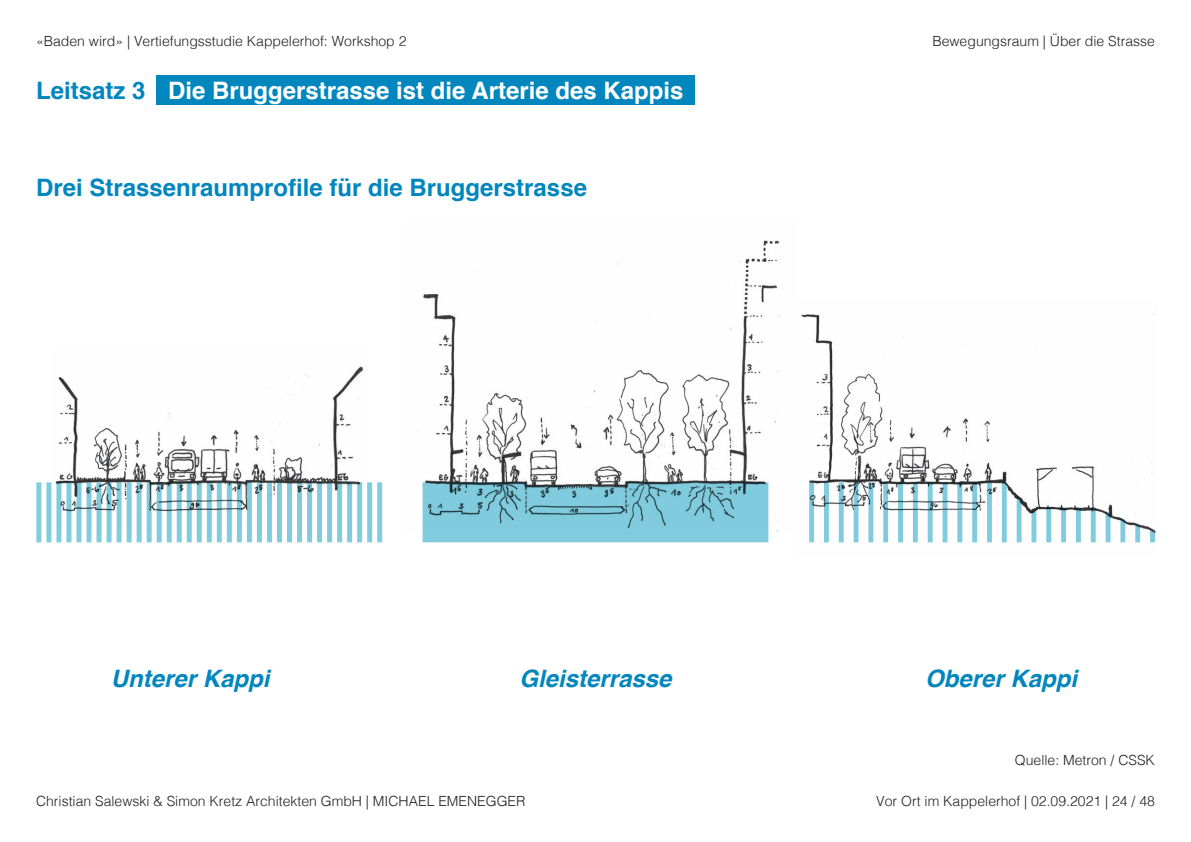
<style>
.page{position:relative;width:1191px;height:842px;background:#fff}
.page>*{position:absolute;margin:0;border:0;box-sizing:border-box;transform-origin:0 0}
.Bildbeschreibung{font:700 24px "Helvetica";color:#0286be}
.Bildbeschreibung-2{font:700 24px "Helvetica";color:#fff}
.Bildbeschreibung-3{font:italic 700 24px "Helvetica";color:#0286be}
.t1{font:300 14px "Helvetica";color:#231f20}
</style>
<div class="page">
<img style="left:56px;top:366px;width:308px;height:116px">
<svg style="left:36px;top:482px;width:346px;height:60px"></svg>
<div style="left:422px;top:482px;width:346px;height:60px;background:#81cddf"></div>
<img style="left:801px;top:313px;width:355px;height:230px">
<img style="left:422px;top:240px;width:358px;height:294px">
<div style="left:157px;top:76px;width:538px;height:29px;background:#0286be"></div>
<p class="t1" style="left:36px;top:29px;width:372px">«Baden wird» | Vertiefungsstudie Kappelerhof: Workshop 2</p>
<p class="Bildbeschreibung" style="left:36px;top:71px;width:111px">Leitsatz 3</p>
<p class="Bildbeschreibung-2" style="left:168px;top:71px;width:517px">Die Bruggerstrasse ist die Arterie des Kappis</p>
<p class="Bildbeschreibung" style="left:36px;top:168px;width:552px">Drei Strassenraumprofile für die Bruggerstrasse</p>
<p class="t1" style="left:932px;top:29px;width:224px">Bewegungsraum | Über die Strasse</p>
<p class="Bildbeschreibung-3" style="left:111px;top:658px;width:160px">Unterer Kappi</p>
<p class="Bildbeschreibung-3" style="left:519px;top:658px;width:154px">Gleisterrasse</p>
<p class="Bildbeschreibung-3" style="left:925px;top:658px;width:154px">Oberer Kappi</p>
<p class="t1" style="left:36px;top:789px;width:491px">Christian Salewski &amp; Simon Kretz Architekten GmbH | MICHAEL EMENEGGER</p>
<p class="t1" style="left:1015px;top:748px;width:142px">Quelle: Metron / CSSK</p>
<p class="t1" style="left:876px;top:789px;width:280px">Vor Ort im Kappelerhof | 02.09.2021 | 24 / 48</p>
</div>
